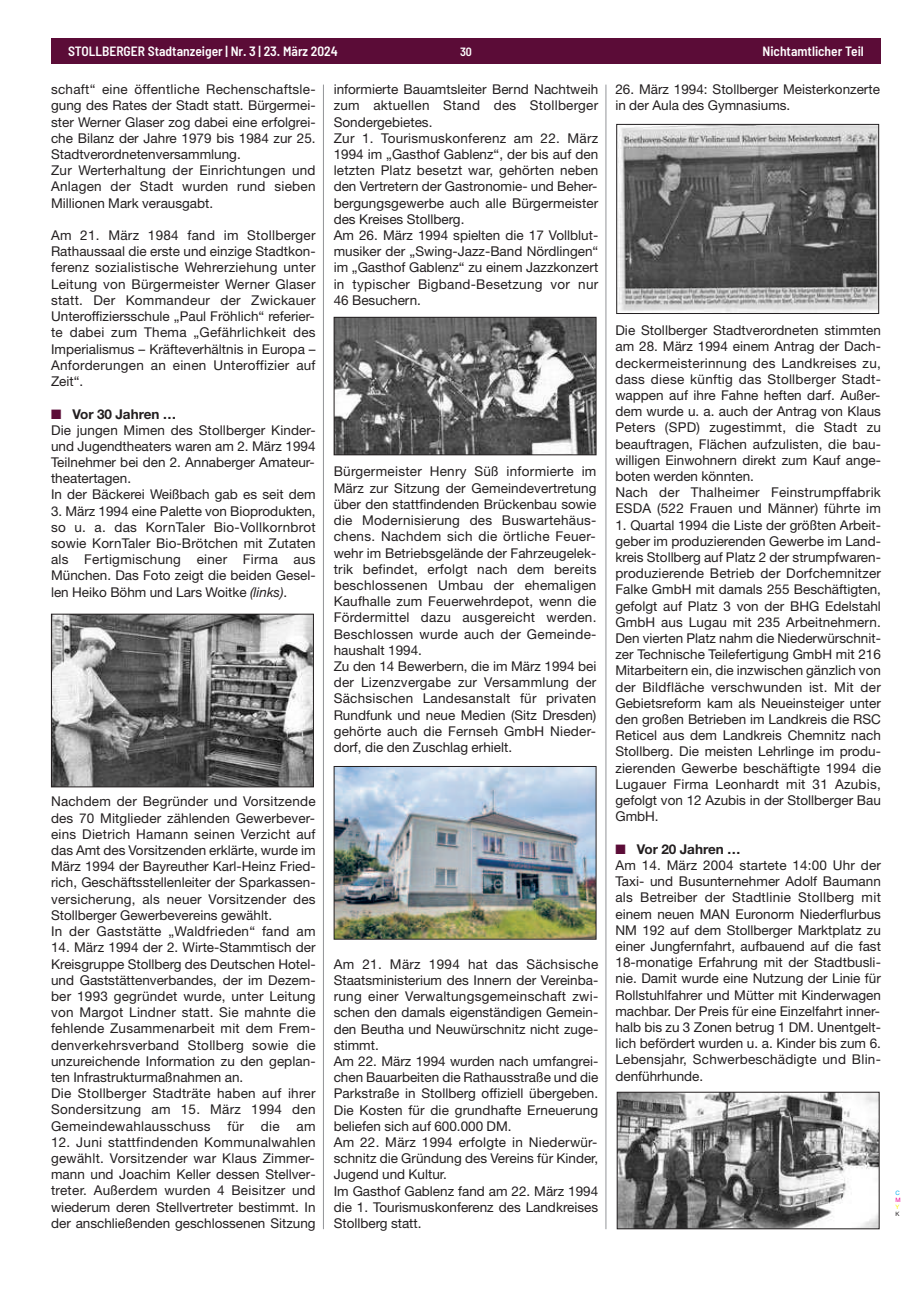
<style>
.page{position:relative;width:915px;height:1293px;background:#fff}
.page>*{position:absolute;margin:0;border:0;box-sizing:border-box;transform-origin:0 0}
.t1{font:13.5px/16.2px "Helvetica Neue";color:#231f20}
.t2{font:13.5px/16.2px "Helvetica Neue";letter-spacing:.02em;color:#231f20}
.t3{font:600 semi-condensed 13.5px "Barlow";color:#fff}
.t4{font:600 semi-condensed 12px "Barlow";color:#fff}
.t5{font:6px "Helvetica Neue";color:#00aeef}
.t6{font:6px "Helvetica Neue";color:#ed028c}
.t7{font:6px "Helvetica Neue";color:#fff101}
.t8{font:6px "Helvetica Neue";color:#231f20}
.s1{color:#5b0c37}
.s2{font-weight:700}
.s3{font-style:italic}
</style>
<div class="page">
<div style="left:51px;top:38px;width:829px;height:26px;background:#5b0c37"></div>
<img style="left:53px;top:616px;width:259px;height:169px">
<div style="left:51px;top:614px;width:263px;height:173px;border:1px solid #231f20"></div>
<img style="left:335px;top:319px;width:259px;height:134px">
<div style="left:333px;top:317px;width:263px;height:138px;border:1px solid #231f20"></div>
<img style="left:335px;top:768px;width:259px;height:169px">
<div style="left:333px;top:766px;width:263px;height:173px;border:1px solid #231f20"></div>
<img style="left:618px;top:126px;width:258px;height:186px">
<div style="left:616px;top:124px;width:262px;height:190px;border:1px solid #231f20"></div>
<img style="left:618px;top:1094px;width:259px;height:133px">
<div style="left:616px;top:1092px;width:263px;height:137px;border:1px solid #231f20"></div>
<hr style="left:323px;top:85px;width:1px;height:1144px;background:#939598">
<hr style="left:605px;top:85px;width:1px;height:1144px;background:#939598">
<p class="t3" style="left:68px;top:46px;width:271px">STOLLBERGER Stadtanzeiger | Nr. 3 | 23. März 2024</p>
<p class="t4" style="left:460px;top:47px;width:13px">30</p>
<p class="t3" style="left:762px;top:46px;width:103px">Nichtamtlicher Teil</p>
<p class="t1" style="left:51px;top:82px;width:266px">schaft“ eine öffentliche Rechenschaftsle&shy;gung des Rates der Stadt statt. Bürgermei&shy;ster Werner Glaser zog dabei eine erfolgrei&shy;che Bilanz der Jahre 1979 bis 1984 zur 25.<br>Stadtverordnetenversammlung.<br>Zur Werterhaltung der Einrichtungen und Anlagen der Stadt wurden rund sieben Millionen Mark verausgabt.</p>
<p class="t1" style="left:51px;top:228px;width:266px;text-align:justify">Am 21. März 1984 fand im Stollberger Rathaussaal die erste und einzige Stadtkon&shy;ferenz sozialistische Wehrerziehung unter Leitung von Bürgermeister Werner Glaser statt. Der Kommandeur der Zwickauer Unteroffiziersschule „Paul Fröhlich“ referier&shy;te dabei zum Thema „Gefährlichkeit des Imperialismus – Kräfteverhältnis in Europa – Anforderungen an einen Unteroffizier auf Zeit“.</p>
<p class="t1" style="left:51px;top:407px;width:266px"><span class="s1">■</span> <span class="s2">Vor 30 Jahren …<br></span>Die jungen Mimen des Stollberger Kinder&shy;und Jugendtheaters waren am 2. März 1994<br>Teilnehmer bei den 2. Annaberger Amateur&shy;theatertagen.<br>In der Bäckerei Weißbach gab es seit dem</p>
<p class="t1" style="left:51px;top:503px;width:266px;text-align:justify">3. März 1994 eine Palette von Bioprodukten, so u. a. das KornTaler Bio-Vollkornbrot sowie KornTaler Bio-Brötchen mit Zutaten als Fertigmischung einer Firma aus München. Das Foto zeigt die beiden Gesel&shy;len Heiko Böhm und Lars Woitke <span class="s3">(links)</span>.</p>
<p class="t1" style="left:51px;top:794px;width:266px">Nachdem der Begründer und Vorsitzende des 70 Mitglieder zählenden Gewerbever&shy;eins Dietrich Hamann seinen Verzicht auf das Amt des Vorsitzenden erklärte, wurde im März 1994 der Bayreuther Karl-Heinz Fried&shy;rich, Geschäftsstellenleiter der Sparkassen&shy;versicherung, als neuer Vorsitzender des Stollberger Gewerbevereins gewählt.<br>In der Gaststätte „Waldfrieden“ fand am</p>
<p class="t1" style="left:51px;top:940px;width:266px">14. März 1994 der 2. Wirte-Stammtisch der Kreisgruppe Stollberg des Deutschen Hotel&shy;und Gaststättenverbandes, der im Dezem&shy;ber 1993 gegründet wurde, unter Leitung von Margot Lindner statt. Sie mahnte die fehlende Zusammenarbeit mit dem Frem&shy;denverkehrsverband Stollberg sowie die unzureichende Information zu den geplan&shy;ten Infrastrukturmaßnahmen an.<br>Die Stollberger Stadträte haben auf ihrer Sondersitzung am 15. März 1994 den Gemeindewahlausschuss für die am</p>
<p class="t1" style="left:51px;top:1134px;width:266px;text-align:justify">12. Juni stattfindenden Kommunalwahlen gewählt. Vorsitzender war Klaus Zimmer&shy;mann und Joachim Keller dessen Stellver&shy;treter. Außerdem wurden 4 Beisitzer und wiederum deren Stellvertreter bestimmt. In der anschließenden geschlossenen Sitzung</p>
<p class="t1" style="left:333px;top:82px;width:266px">informierte Bauamtsleiter Bernd Nachtweih zum aktuellen Stand des Stollberger Sondergebietes.<br>Zur 1. Tourismuskonferenz am 22. März 1994 im „Gasthof Gablenz“, der bis auf den letzten Platz besetzt war, gehörten neben den Vertretern der Gastronomie- und Beher&shy;bergungsgewerbe auch alle Bürgermeister des Kreises Stollberg.<br>Am 26. März 1994 spielten die 17 Vollblut&shy;musiker der „Swing-Jazz-Band Nördlingen“ im „Gasthof Gablenz“ zu einem Jazzkonzert in typischer Bigband-Besetzung vor nur 46 Besuchern.</p>
<p class="t2" style="left:333px;top:464px;width:264px">Bürgermeister Henry Süß informierte im März zur Sitzung der Gemeindevertretung über den stattfindenden Brückenbau sowie die Modernisierung des Buswartehäus&shy;chens. Nachdem sich die örtliche Feuer&shy;wehr im Betriebsgelände der Fahrzeugelek&shy;trik befindet, erfolgt nach dem bereits beschlossenen Umbau der ehemaligen Kaufhalle zum Feuerwehrdepot, wenn die Fördermittel dazu ausgereicht werden.<br>Beschlossen wurde auch der Gemeinde&shy;haushalt 1994.<br>Zu den 14 Bewerbern, die im März 1994 bei der Lizenzvergabe zur Versammlung der Sächsischen Landesanstalt für privaten Rundfunk und neue Medien (Sitz Dresden) gehörte auch die Fernseh GmbH Nieder&shy;dorf, die den Zuschlag erhielt.</p>
<p class="t1" style="left:333px;top:956px;width:266px">Am 21. März 1994 hat das Sächsische Staatsministerium des Innern der Vereinba&shy;rung einer Verwaltungsgemeinschaft zwi - schen den damals eigenständigen Gemein&shy;den Beutha und Neuwürschnitz nicht zuge&shy;stimmt.<br>Am 22. März 1994 wurden nach umfangrei&shy;chen Bauarbeiten die Rathausstraße und die Parkstraße in Stollberg offiziell übergeben.<br>Die Kosten für die grundhafte Erneuerung beliefen sich auf 600.000 DM.<br>Am 22. März 1994 erfolgte in Niederwür&shy;schnitz die Gründung des Vereins für Kinder, Jugend und Kultur.<br>Im Gasthof Gablenz fand am 22. März 1994 die 1. Tourismuskonferenz des Landkreises Stollberg statt.</p>
<p class="t1" style="left:615px;top:82px;width:266px">26. März 1994: Stollberger Meisterkonzerte in der Aula des Gymnasiums.</p>
<p class="t1" style="left:615px;top:323px;width:267px">Die Stollberger Stadtverordneten stimmten am 28. März 1994 einem Antrag der Dach&shy;deckermeisterinnung des Landkreises zu, dass diese künftig das Stollberger Stadt&shy;wappen auf ihre Fahne heften darf. Außer&shy;dem wurde u. a. auch der Antrag von Klaus Peters (SPD) zugestimmt, die Stadt zu beauftragen, Flächen aufzulisten, die bau - willigen Einwohnern direkt zum Kauf ange&shy;boten werden könnten.<br>Nach der Thalheimer Feinstrumpffabrik ESDA (522 Frauen und Männer) führte im</p>
<p class="t1" style="left:615px;top:517px;width:267px;text-align:justify">1. Quartal 1994 die Liste der größten Arbeit&shy;geber im produzierenden Gewerbe im Land&shy;kreis Stollberg auf Platz 2 der strumpfwaren&shy;produzierende Betrieb der Dorfchemnitzer Falke GmbH mit damals 255 Beschäftigten, gefolgt auf Platz 3 von der BHG Edelstahl GmbH aus Lugau mit 235 Arbeitnehmern.<br>Den vierten Platz nahm die Niederwürschnit&shy;zer Technische Teilefertigung GmbH mit 216<br>Mitarbeitern ein, die inzwischen gänzlich von der Bildfläche verschwunden ist. Mit der Gebietsreform kam als Neueinsteiger unter den großen Betrieben im Landkreis die RSC Reticel aus dem Landkreis Chemnitz nach Stollberg. Die meisten Lehrlinge im produ&shy;zierenden Gewerbe beschäftigte 1994 die Lugauer Firma Leonhardt mit 31 Azubis, gefolgt von 12 Azubis in der Stollberger Bau GmbH.</p>
<p class="t1" style="left:615px;top:842px;width:267px"><span class="s1">■</span> <span class="s2">Vor 20 Jahren …<br></span>Am 14. März 2004 startete 14:00 Uhr der Taxi- und Busunternehmer Adolf Baumann als Betreiber der Stadtlinie Stollberg mit einem neuen MAN Euronorm Niederflurbus NM 192 auf dem Stollberger Marktplatz zu einer Jungfernfahrt, aufbauend auf die fast 18-monatige Erfahrung mit der Stadtbusli&shy;nie. Damit wurde eine Nutzung der Linie für Rollstuhlfahrer und Mütter mit Kinderwagen machbar. Der Preis für eine Einzelfahrt inner&shy;halb bis zu 3 Zonen betrug 1 DM. Unentgelt&shy;lich befördert wurden u. a. Kinder bis zum 6.<br>Lebensjahr, Schwerbeschädigte und Blin&shy;denführhunde.</p>
<p class="t5" style="left:895px;top:1189px;width:6px">C</p>
<p class="t6" style="left:895px;top:1197px;width:7px">M</p>
<p class="t7" style="left:895px;top:1204px;width:5px">Y</p>
<p class="t8" style="left:895px;top:1211px;width:6px">K</p>
</div>
